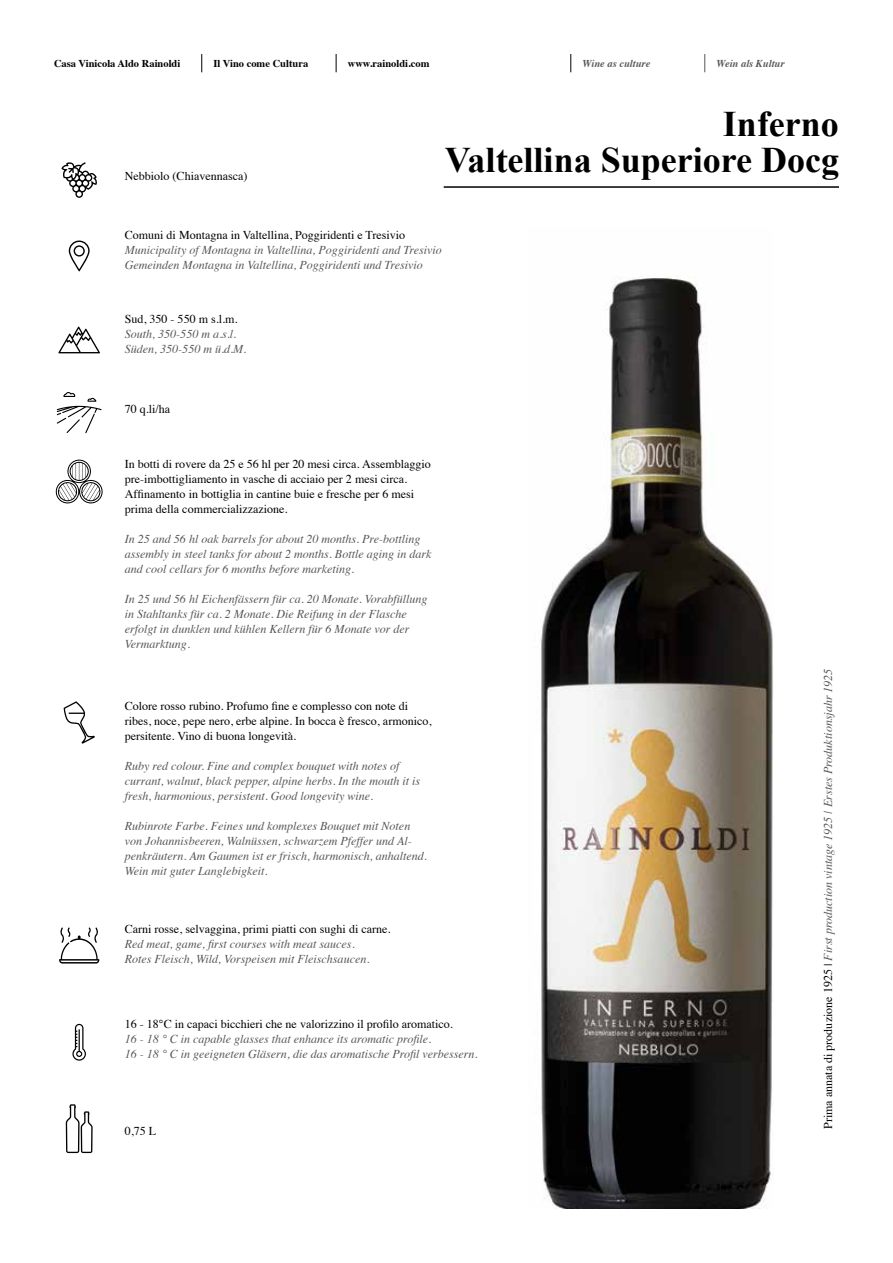
<style>
.page{position:relative;width:893px;height:1263px;background:#fff}
.page>*{position:absolute;margin:0;border:0;box-sizing:border-box;transform-origin:0 0}
.t1{font:700 36px/36px "Times New Roman";color:#000;text-align:right}
.t2{font:italic 12px/15px "Times";color:#575756}
.t3{font:12px/15px "Times";color:#000}
.t4{font:700 10.5px "Times";color:#000}
.t5{font:italic 700 10.5px "Times";color:#575756}
.s1{font-style:normal;color:#000}
.s2{font-weight:700;font-style:normal}
</style>
<div class="page">
<svg style="left:201px;top:54px;width:1px;height:18px"></svg>
<svg style="left:336px;top:54px;width:1px;height:18px"></svg>
<svg style="left:704px;top:54px;width:1px;height:18px"></svg>
<svg style="left:570px;top:54px;width:1px;height:18px"></svg>
<img style="left:541px;top:276px;width:232px;height:933px">
<svg style="left:68px;top:240px;width:22px;height:32px"></svg>
<svg style="left:58px;top:327px;width:42px;height:26px"></svg>
<svg style="left:55px;top:460px;width:48px;height:44px"></svg>
<svg style="left:59px;top:927px;width:40px;height:36px"></svg>
<svg style="left:66px;top:1104px;width:27px;height:49px"></svg>
<svg style="left:64px;top:701px;width:31px;height:43px"></svg>
<svg style="left:61px;top:162px;width:36px;height:36px"></svg>
<svg style="left:57px;top:392px;width:45px;height:41px"></svg>
<svg style="left:72px;top:1024px;width:14px;height:37px"></svg>
<hr style="left:444px;top:186px;width:395px;height:2px;background:#000">
<p class="t4" style="left:54px;top:53px;width:128px">Casa Vinicola Aldo Rainoldi</p>
<p class="t4" style="left:213px;top:53px;width:96px">Il Vino come Cultura</p>
<p class="t4" style="left:348px;top:53px;width:83px">www.rainoldi.com</p>
<p class="t5" style="left:582px;top:54px;width:69px">Wine as culture</p>
<p class="t5" style="left:716px;top:54px;width:70px">Wein als Kultur</p>
<p class="t3" style="left:125px;top:167px;width:124px">Nebbiolo (Chiavennasca)</p>
<h1 class="t1" style="left:445px;top:105px;width:396px">Inferno<br>Valtellina Superiore Docg</h1>
<p class="t3" style="left:125px;top:227px;width:282px">Comuni di Montagna in Valtellina, Poggiridenti e Tresivio</p>
<p class="t2" style="left:125px;top:242px;width:318px">Municipality of Montagna in Valtellina, Poggiridenti and Tresivio<br>Gemeinden Montagna in Valtellina, Poggiridenti und Tresivio</p>
<p class="t3" style="left:125px;top:310px;width:114px">Sud, 350 - 550 m s.l.m.</p>
<p class="t2" style="left:125px;top:326px;width:123px">South, 350-550 m a.s.l.<br>Süden, 350-550 m ü.d.M.</p>
<p class="t3" style="left:125px;top:401px;width:47px">70 q.li/ha</p>
<p class="t3" style="left:125px;top:456px;width:307px">In botti di rovere da 25 e 56 hl per 20 mesi circa. Assemblaggio pre-imbottigliamento in vasche di acciaio per 2 mesi circa.<br>Affinamento in bottiglia in cantine buie e fresche per 6 mesi prima della commercializzazione.</p>
<p class="t2" style="left:125px;top:531px;width:308px">In 25 and 56 hl oak barrels for about 20 months. Pre-bottling assembly in steel tanks for about 2 months. Bottle aging in dark and cool cellars for 6 months before marketing.</p>
<p class="t2" style="left:125px;top:591px;width:304px">In 25 und 56 hl Eichenfässern für ca. 20 Monate. Vorabfüllung in Stahltanks für ca. 2 Monate. Die Reifung in der Flasche erfolgt in dunklen und kühlen Kellern für 6 Monate vor der Vermarktung.</p>
<p class="t3" style="left:125px;top:697px;width:308px">Colore rosso rubino. Profumo fine e complesso con note di ribes, noce, pepe nero, erbe alpine. In bocca è fresco, armonico, persitente. Vino di buona longevità.</p>
<p class="t2" style="left:125px;top:757px;width:297px">Ruby red colour. Fine and complex bouquet with notes of currant, walnut, black pepper, alpine herbs. In the mouth it is fresh, harmonious, persistent. Good longevity wine.</p>
<p class="t2" style="left:125px;top:817px;width:304px">Rubinrote Farbe. Feines und komplexes Bouquet mit Noten von Johannisbeeren, Walnüssen, schwarzem Pfeffer und Al&shy;penkräutern. Am Gaumen ist er frisch, harmonisch, anhaltend.<br>Wein mit guter Langlebigkeit.</p>
<p class="t3" style="left:125px;top:921px;width:267px">Carni rosse, selvaggina, primi piatti con sughi di carne.</p>
<p class="t2" style="left:125px;top:936px;width:246px">Red meat, game, first courses with meat sauces.<br>Rotes Fleisch, Wild, Vorspeisen mit Fleischsaucen.</p>
<p class="t3" style="left:125px;top:1015px;width:330px">16 - 18°C in capaci bicchieri che ne valorizzino il profilo aromatico.</p>
<p class="t2" style="left:125px;top:1031px;width:354px">16 - 18 ° C in capable glasses that enhance its aromatic profile.<br>16 - 18 ° C in geeigneten Gläsern, die das aromatische Profil verbessern.</p>
<p class="t3" style="left:125px;top:1122px;width:33px">0,75 L</p>
<p class="t2" style="left:820px;top:1129px;width:462px;rotate:-90deg"><span class="s1">Prima annata di produzione 1925</span> <span class="s2">|</span> First production vintage 1925 | Erstes Produktionsjahr 1925</p>
</div>
